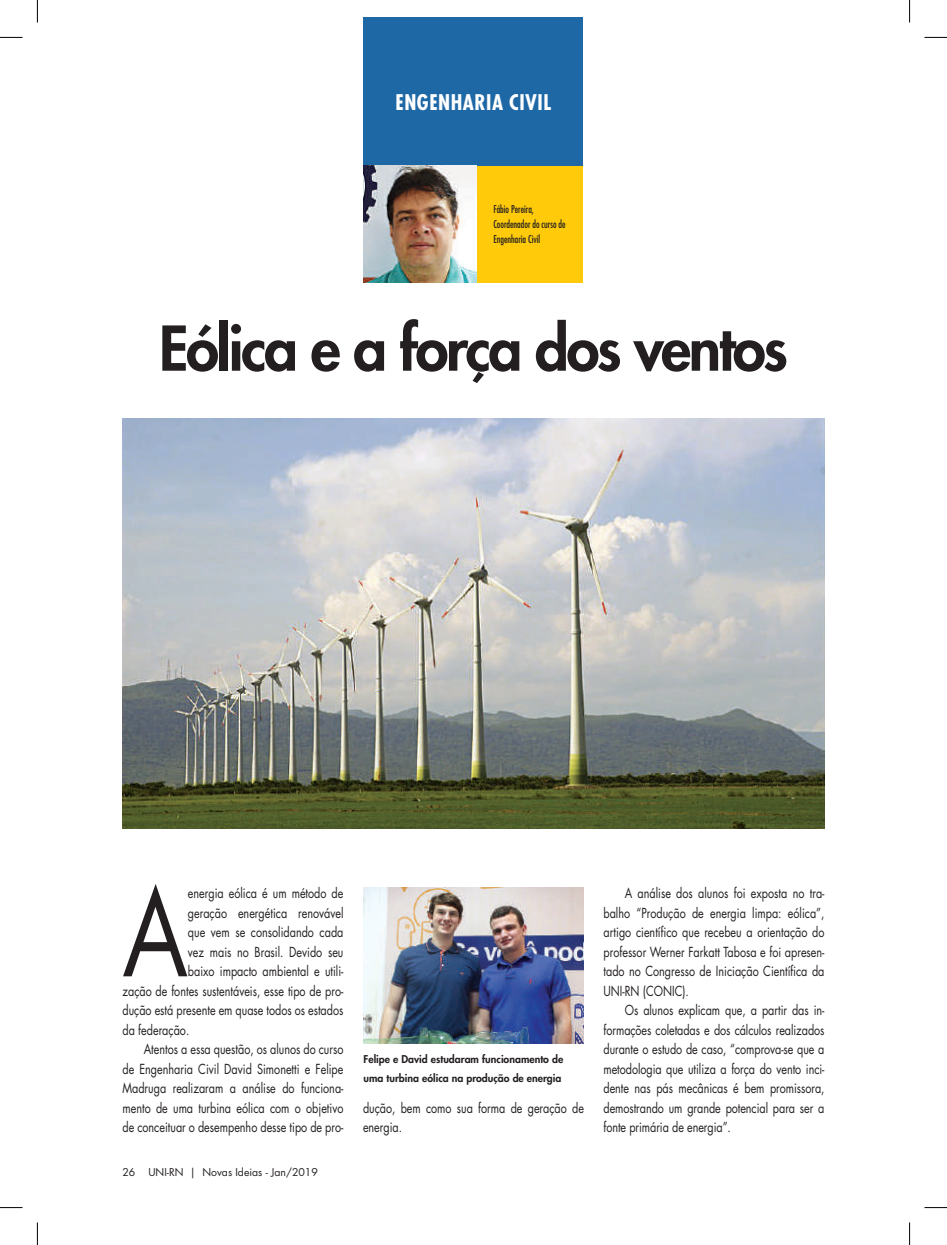
<style>
.page{position:relative;width:947px;height:1245px;background:#fff}
.page>*{position:absolute;margin:0;border:0;box-sizing:border-box;transform-origin:0 0}
.t1{font:117px "Futura Std";color:#231f20;scale:.8 1}
.t2{font:800 60px "Futura Std";letter-spacing:-.04em;color:#231f20}
.t3{font:700 condensed 21px "Futura Std";letter-spacing:.025em;color:#fff}
.t4{font:13.5px/19.5px "Futura Std";color:#231f20;text-align:justify;scale:.8 1}
.t5{font:800 10.5px/19.5px "Futura Std";color:#231f20}
.t6{font:condensed 10.5px/15px "Futura Std";color:#231f20;scale:.9 1}
.t7{font:10.5px "Futura Std";color:#231f20}
</style>
<div class="page">
<img style="left:122px;top:418px;width:702px;height:410px">
<img style="left:363px;top:887px;width:220px;height:155px">
<div style="left:363px;top:165px;width:220px;height:117px;background:#feca0a"></div>
<div style="left:363px;top:17px;width:220px;height:148px;background:#1e68a6"></div>
<img style="left:363px;top:165px;width:113px;height:117px">
<svg style="left:0;top:37px;width:22px;height:1px"></svg>
<svg style="left:924px;top:37px;width:22px;height:1px"></svg>
<svg style="left:37px;top:0;width:1px;height:23px"></svg>
<svg style="left:37px;top:1222px;width:1px;height:22px"></svg>
<svg style="left:909px;top:0;width:1px;height:23px"></svg>
<svg style="left:909px;top:1222px;width:1px;height:22px"></svg>
<h3 class="t3" style="left:395px;top:89px;width:157px">ENGENHARIA CIVIL</h3>
<p class="t6" style="left:493px;top:201px;width:81px">Fábio Pereira,<br>Coordenador do curso de<br>Engenharia Civil</p>
<h2 class="t2" style="left:159px;top:310px;width:630px">Eólica e a força dos ventos</h2>
<h1 class="t1" style="left:122px;top:858px;width:83px">A</h1>
<p class="t4" style="left:188px;top:883px;width:196px">energia eólica é um método de</p>
<p class="t4" style="left:188px;top:903px;width:196px">geração energética renovável</p>
<p class="t4" style="left:188px;top:922px;width:196px">que vem se consolidando cada</p>
<p class="t4" style="left:188px;top:941px;width:196px">vez mais no Brasil. Devido seu</p>
<p class="t4" style="left:188px;top:961px;width:196px">baixo impacto ambiental e utili-</p>
<p class="t4" style="left:122px;top:981px;width:278px">zação de fontes sustentáveis, esse tipo de pro-</p>
<p class="t4" style="left:122px;top:1000px;width:278px">dução está presente em quase todos os estados</p>
<p class="t4" style="left:122px;top:1020px;width:85px">da federação.</p>
<p class="t4" style="left:144px;top:1039px;width:251px">Atentos a essa questão, os alunos do curso</p>
<p class="t4" style="left:122px;top:1058px;width:278px">de Engenharia Civil David Simonetti e Felipe</p>
<p class="t4" style="left:122px;top:1078px;width:278px">Madruga realizaram a análise do funciona-</p>
<p class="t4" style="left:122px;top:1098px;width:278px">mento de uma turbina eólica com o objetivo</p>
<p class="t4" style="left:122px;top:1117px;width:278px">de conceituar o desempenho desse tipo de pro-</p>
<p class="t7" style="left:122px;top:1164px;width:197px">26 UNI-RN | Novas Ideias - Jan/2019</p>
<p class="t5" style="left:363px;top:1048px;width:201px">Felipe e David estudaram funcionamento de uma turbina eólica na produção de energia</p>
<p class="t4" style="left:363px;top:1098px;width:278px">dução, bem como sua forma de geração de energia.</p>
<p class="t4" style="left:603px;top:883px;width:278px;text-indent:21px">A análise dos alunos foi exposta no tra&shy;balho “Produção de energia limpa: eólica”, artigo científico que recebeu a orientação do professor Werner Farkatt Tabosa e foi apresen&shy;tado no Congresso de Iniciação Científica da UNI-RN (CONIC).</p>
<p class="t4" style="left:603px;top:1000px;width:278px;text-indent:21px">Os alunos explicam que, a partir das in&shy;formações coletadas e dos cálculos realizados durante o estudo de caso, “comprova-se que a metodologia que utiliza a força do vento inci&shy;dente nas pás mecânicas é bem promissora, demostrando um grande potencial para ser a fonte primária de energia”.</p>
</div>
